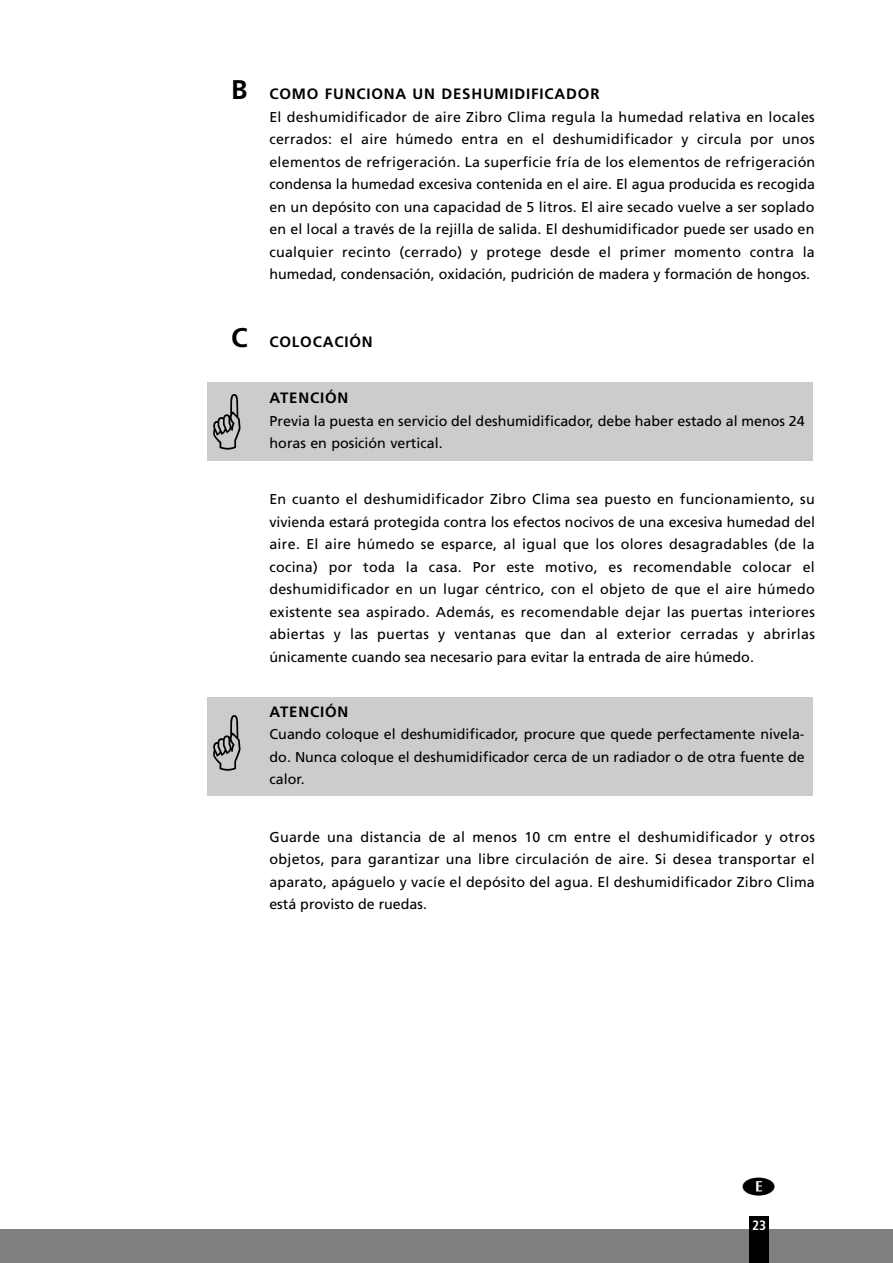
<style>
.page{position:relative;width:893px;height:1263px;background:#fff}
.page>*{position:absolute;margin:0;border:0;box-sizing:border-box;transform-origin:0 0}
.t1{font:700 15px "Frutiger";letter-spacing:.055em;color:#000}
.t2{font:14.25px/22.5px "Frutiger";color:#000;text-align:justify}
.t3{font:700 condensed 13.5px "Frutiger";color:#fff}
.s1{font-size:27px}
</style>
<div class="page">
<div style="left:0;top:1229px;width:893px;height:34px;background:#808080"></div>
<div style="left:749px;top:1216px;width:20px;height:47px;background:#000"></div>
<div style="left:207px;top:697px;width:606px;height:99px;background:#ccc"></div>
<div style="left:207px;top:382px;width:606px;height:79px;background:#ccc"></div>
<p class="t1" style="left:231px;top:88px;width:370px"><span class="s1">B</span> COMO FUNCIONA UN DESHUMIDIFICADOR</p>
<p class="t2" style="left:269px;top:106px;width:547px">El deshumidificador de aire Zibro Clima regula la humedad relativa en locales cerrados: el aire húmedo entra en el deshumidificador y circula por unos elementos de refrigeración. La superficie fría de los elementos de refrigeración condensa la humedad excesiva contenida en el aire. El agua producida es recogida en un depósito con una capacidad de 5 litros. El aire secado vuelve a ser soplado en el local a través de la rejilla de salida. El deshumidificador puede ser usado en cualquier recinto (cerrado) y protege desde el primer momento contra la humedad, condensación, oxidación, pudrición de madera y formación de hongos.</p>
<p class="t1" style="left:231px;top:335px;width:143px"><span class="s1">C</span> COLOCACIÓN</p>
<p class="t1" style="left:270px;top:392px;width:80px">ATENCIÓN</p>
<p class="t2" style="left:270px;top:411px;width:537px">Previa la puesta en servicio del deshumidificador, debe haber estado al menos 24 horas en posición vertical.</p>
<p class="t2" style="left:269px;top:489px;width:547px">En cuanto el deshumidificador Zibro Clima sea puesto en funcionamiento, su vivienda estará protegida contra los efectos nocivos de una excesiva humedad del aire. El aire húmedo se esparce, al igual que los olores desagradables (de la cocina) por toda la casa. Por este motivo, es recomendable colocar el deshumidificador en un lugar céntrico, con el objeto de que el aire húmedo existente sea aspirado. Además, es recomendable dejar las puertas interiores abiertas y las puertas y ventanas que dan al exterior cerradas y abrirlas únicamente cuando sea necesario para evitar la entrada de aire húmedo.</p>
<p class="t1" style="left:270px;top:706px;width:80px">ATENCIÓN</p>
<p class="t2" style="left:270px;top:724px;width:537px">Cuando coloque el deshumidificador, procure que quede perfectamente nivela&shy;do. Nunca coloque el deshumidificador cerca de un radiador o de otra fuente de calor.</p>
<p class="t2" style="left:269px;top:826px;width:547px">Guarde una distancia de al menos 10 cm entre el deshumidificador y otros objetos, para garantizar una libre circulación de aire. Si desea transportar el aparato, apáguelo y vacíe el depósito del agua. El deshumidificador Zibro Clima está provisto de ruedas.</p>
<p class="t3" style="left:752px;top:1219px;width:16px">23</p>
</div>
